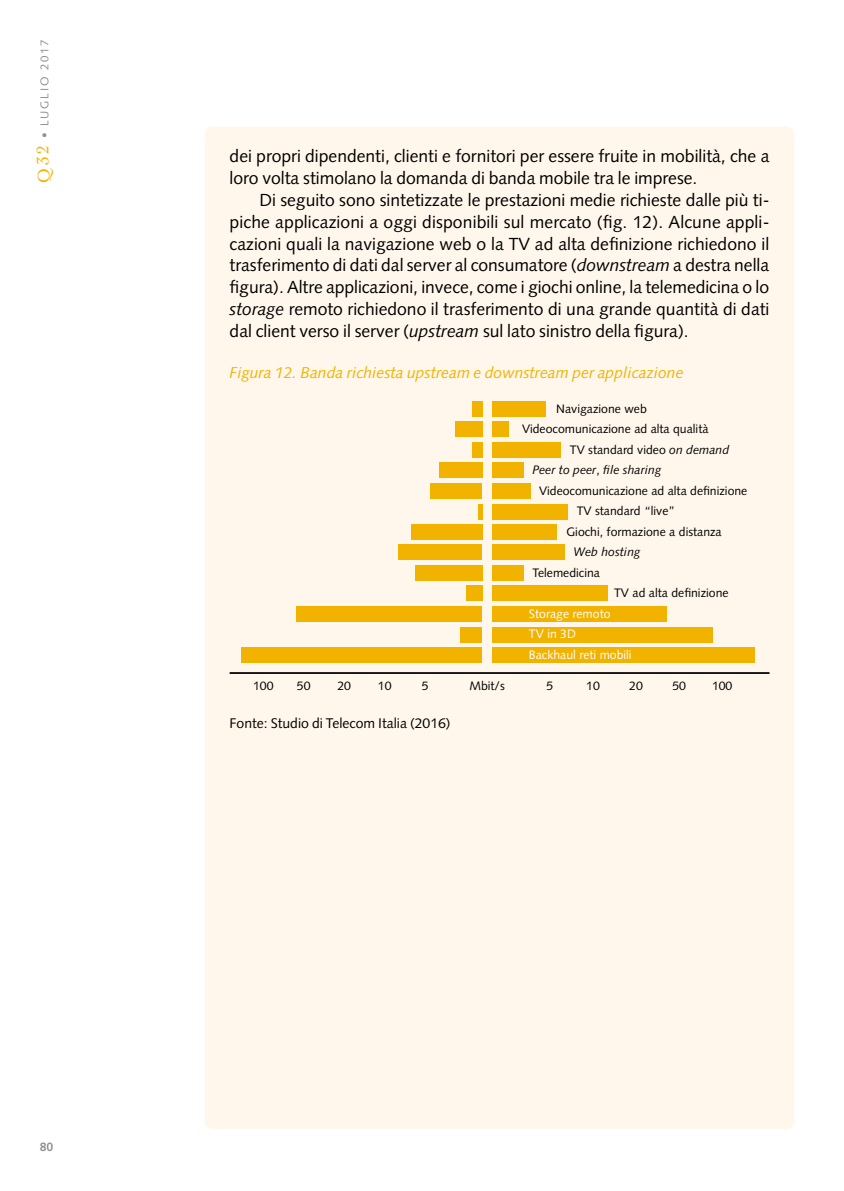
<style>
.page{position:relative;width:844px;height:1191px;background:#fff}
.page>*{position:absolute;margin:0;border:0;box-sizing:border-box;transform-origin:0 0}
.t1{font:17.5px/21.9px "Syntax";color:#000}
.t2{font:italic 15.75px "Syntax";color:#f2b200}
.t3{font:14px "Syntax";color:#000}
.t4{font:12.25px "Syntax";color:#000}
.t5{font:12.25px/20.5px "Syntax";color:#fff}
.t6{font:italic 12.25px "Syntax";color:#000}
.t7{font:700 12.25px "Syntax";color:#909090}
.t8{font:11.38px "Syntax";letter-spacing:.16em;color:#909090}
.s1{font-family:"Cochin";font-size:17.5px;color:#f2b200}
.s2{font-style:italic}
.s3{font-style:normal}
</style>
<div class="page">
<div style="left:205px;top:126px;width:589px;height:1003px;background:#fff7ec;border-radius:7px"></div>
<hr style="left:229px;top:672px;width:540px;height:2px;background:#000">
<div style="left:492px;top:401px;width:53px;height:15px;background:#f2b200"></div>
<div style="left:492px;top:421px;width:16px;height:16px;background:#f2b200"></div>
<div style="left:492px;top:442px;width:69px;height:16px;background:#f2b200"></div>
<div style="left:492px;top:462px;width:31px;height:16px;background:#f2b200"></div>
<div style="left:492px;top:483px;width:39px;height:16px;background:#f2b200"></div>
<div style="left:492px;top:504px;width:75px;height:15px;background:#f2b200"></div>
<div style="left:492px;top:523px;width:64px;height:16px;background:#f2b200"></div>
<div style="left:492px;top:565px;width:31px;height:15px;background:#f2b200"></div>
<div style="left:492px;top:585px;width:115px;height:16px;background:#f2b200"></div>
<div style="left:492px;top:606px;width:174px;height:16px;background:#f2b200"></div>
<div style="left:492px;top:626px;width:220px;height:16px;background:#f2b200"></div>
<div style="left:492px;top:544px;width:72px;height:16px;background:#f2b200"></div>
<div style="left:492px;top:647px;width:262px;height:16px;background:#f2b200"></div>
<div style="left:472px;top:401px;width:10px;height:15px;background:#f2b200"></div>
<div style="left:455px;top:421px;width:27px;height:16px;background:#f2b200"></div>
<div style="left:472px;top:442px;width:10px;height:16px;background:#f2b200"></div>
<div style="left:439px;top:462px;width:43px;height:16px;background:#f2b200"></div>
<div style="left:430px;top:483px;width:52px;height:16px;background:#f2b200"></div>
<hr style="left:478px;top:504px;width:4px;height:15px;background:#f2b200">
<div style="left:410px;top:523px;width:72px;height:16px;background:#f2b200"></div>
<div style="left:415px;top:565px;width:67px;height:15px;background:#f2b200"></div>
<div style="left:466px;top:585px;width:16px;height:16px;background:#f2b200"></div>
<div style="left:296px;top:606px;width:186px;height:16px;background:#f2b200"></div>
<div style="left:460px;top:626px;width:22px;height:16px;background:#f2b200"></div>
<div style="left:398px;top:544px;width:84px;height:16px;background:#f2b200"></div>
<div style="left:242px;top:647px;width:240px;height:16px;background:#f2b200"></div>
<p class="t8" style="left:38px;top:183px;width:145px;rotate:-90deg"><span class="s1">Q32</span> • LUGLIO 2017</p>
<p class="t7" style="left:40px;top:1139px;width:15px">80</p>
<p class="t1" style="left:229px;top:145px;width:541px">dei propri dipendenti, clienti e fornitori per essere fruite in mobilità, che a loro volta stimolano la domanda di banda mobile tra le imprese.</p>
<p class="t1" style="left:229px;top:189px;width:541px;text-align:justify;text-indent:30px">Di seguito sono sintetizzate le prestazioni medie richieste dalle più ti&shy;piche applicazioni a oggi disponibili sul mercato (fig. 12). Alcune appli&shy;cazioni quali la navigazione web o la TV ad alta definizione richiedono il trasferimento di dati dal server al consumatore (<span class="s2">downstream</span> a destra nella figura). Altre applicazioni, invece, come i giochi online, la telemedicina o lo <span class="s2">storage</span> remoto richiedono il trasferimento di una grande quantità di dati dal client verso il server (<span class="s2">upstream</span> sul lato sinistro della figura).</p>
<p class="t2" style="left:229px;top:363px;width:455px">Figura 12. Banda richiesta upstream e downstream per applicazione</p>
<p class="t4" style="left:556px;top:401px;width:92px">Navigazione web</p>
<p class="t4" style="left:522px;top:422px;width:188px">Videocomunicazione ad alta qualità</p>
<p class="t4" style="left:569px;top:442px;width:161px">TV standard video <span class="s2">on demand</span></p>
<p class="t6" style="left:532px;top:463px;width:130px">Peer to peer<span class="s3">,</span> file sharing</p>
<p class="t4" style="left:539px;top:483px;width:210px">Videocomunicazione ad alta definizione</p>
<p class="t4" style="left:576px;top:504px;width:100px">TV standard “live”</p>
<p class="t4" style="left:566px;top:524px;width:157px">Giochi, formazione a distanza</p>
<p class="t6" style="left:573px;top:545px;width:68px">Web hosting</p>
<p class="t4" style="left:532px;top:565px;width:69px">Telemedicina</p>
<p class="t4" style="left:614px;top:586px;width:116px">TV ad alta definizione</p>
<p class="t5" style="left:529px;top:603px;width:104px">Storage remoto<br>TV in 3D<br>Backhaul reti mobili</p>
<p class="t4" style="left:253px;top:678px;width:22px">100</p>
<p class="t4" style="left:297px;top:678px;width:15px">50</p>
<p class="t4" style="left:337px;top:678px;width:15px">20</p>
<p class="t4" style="left:378px;top:678px;width:15px">10</p>
<p class="t4" style="left:421px;top:678px;width:8px">5</p>
<p class="t4" style="left:469px;top:678px;width:37px">Mbit/s</p>
<p class="t4" style="left:546px;top:678px;width:8px">5</p>
<p class="t4" style="left:586px;top:678px;width:15px">10</p>
<p class="t4" style="left:629px;top:678px;width:15px">20</p>
<p class="t4" style="left:672px;top:678px;width:15px">50</p>
<p class="t4" style="left:711px;top:678px;width:22px">100</p>
<p class="t3" style="left:229px;top:715px;width:222px">Fonte: Studio di Telecom Italia (2016)</p>
</div>
